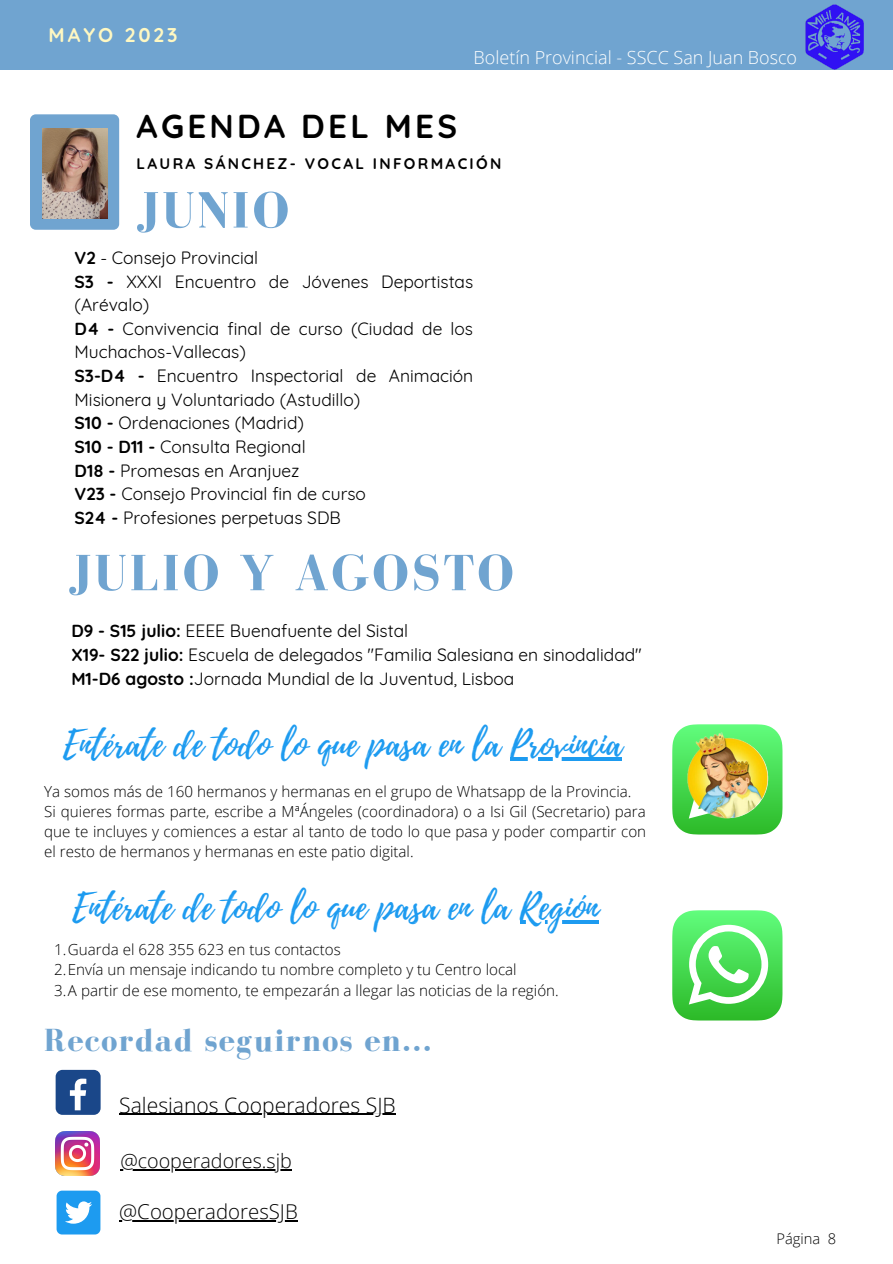
<style>
.page{position:relative;width:893px;height:1264px;background:#fff}
.page>*{position:absolute;margin:0;border:0;box-sizing:border-box;transform-origin:0 0}
.t1{font:700 52.35px "Bodoni FLF";letter-spacing:.045em;color:#70a4d0}
.t2{font:35.7px "Playlist Script";color:#1d9bf0}
.t3{font:700 33px "Quicksand";letter-spacing:.1em;color:#000}
.t4{font:700 32.85px "Bodoni FLF";letter-spacing:.045em;color:#70a4d0}
.t5{font:300 21.15px "Open Sans";color:#000}
.t6{font:300 20.4px "Open Sans";color:#000}
.t7{font:700 19.8px "Quicksand";letter-spacing:.15em;color:#fff8c2}
.t8{font:300 19.65px "Open Sans";color:#000}
.t9{font:300 18px "Open Sans";color:#fff}
.t10{font:17.4px/23.5px "Quicksand";color:#000}
.t11{font:700 15.3px "Quicksand";letter-spacing:.15em;color:#000}
.t12{font:300 15.15px/20.2px "Open Sans";color:#000;text-align:justify}
.t13{font:300 14.7px "Open Sans";color:#000}
.s1{font-weight:700}
</style>
<div class="page">
<div style="left:0;top:1px;width:892px;height:69px;background:#70a4d0"></div>
<img style="left:805px;top:5px;width:59px;height:65px">
<div style="left:30px;top:114px;width:89px;height:116px;background:#70a4d0;border-radius:6px"></div>
<img style="left:42px;top:128px;width:65px;height:90px">
<div style="left:56px;top:1069px;width:45px;height:45px;background:#1a4789;border-radius:7px"></div>
<svg style="left:70px;top:1078px;width:16px;height:32px"></svg>
<img style="left:56px;top:1131px;width:43px;height:44px">
<div style="left:57px;top:1190px;width:43px;height:44px;background:#1d9bf0;border-radius:5px"></div>
<svg style="left:65px;top:1201px;width:27px;height:22px"></svg>
<svg style="left:672px;top:910px;width:110px;height:110px"></svg>
<svg style="left:672px;top:724px;width:110px;height:110px;background:#5adb62"></svg>
<img style="left:682px;top:731px;width:91px;height:91px">
<hr style="left:119px;top:1113px;width:277px;height:1px;background:#000">
<hr style="left:119px;top:1219px;width:179px;height:2px;background:#000">
<hr style="left:120px;top:1169px;width:172px;height:1px;background:#000">
<hr style="left:519px;top:920px;width:79px;height:3px;background:#1d9bf0">
<hr style="left:510px;top:757px;width:112px;height:3px;background:#1d9bf0">
<p class="t7" style="left:49px;top:22px;width:130px">MAYO 2023</p>
<p class="t9" style="left:473px;top:45px;width:325px">Boletín Provincial - SSCC San Juan Bosco</p>
<p class="t3" style="left:137px;top:105px;width:322px">AGENDA DEL MES</p>
<p class="t11" style="left:137px;top:154px;width:366px">LAURA SÁNCHEZ- VOCAL INFORMACIÓN</p>
<p class="t1" style="left:137px;top:182px;width:154px">JUNIO</p>
<p class="t10" style="left:75px;top:246px;width:185px"><span class="s1">V2</span> - Consejo Provincial</p>
<p class="t10" style="left:75px;top:269px;width:400px"><span class="s1">S3 -</span> XXXI Encuentro de Jóvenes Deportistas (Arévalo)</p>
<p class="t10" style="left:75px;top:316px;width:400px"><span class="s1">D4 -</span> Convivencia final de curso (Ciudad de los<br>Muchachos-Vallecas)</p>
<p class="t10" style="left:75px;top:364px;width:400px"><span class="s1">S3-D4 -</span> Encuentro Inspectorial de Animación<br>Misionera y Voluntariado (Astudillo)</p>
<p class="t10" style="left:75px;top:411px;width:231px"><span class="s1">S10 -</span> Ordenaciones (Madrid)</p>
<p class="t10" style="left:75px;top:434px;width:233px"><span class="s1">S10 - D11 -</span> Consulta Regional</p>
<p class="t10" style="left:75px;top:458px;width:226px"><span class="s1">D18 -</span> Promesas en Aranjuez</p>
<p class="t10" style="left:75px;top:482px;width:293px"><span class="s1">V23 -</span> Consejo Provincial fin de curso</p>
<p class="t10" style="left:75px;top:505px;width:268px"><span class="s1">S24 -</span> Profesiones perpetuas SDB</p>
<p class="t1" style="left:69px;top:544px;width:446px">JULIO Y AGOSTO</p>
<p class="t10" style="left:71px;top:619px;width:338px"><span class="s1">D9 - S15 julio:</span> EEEE Buenafuente del Sistal</p>
<p class="t10" style="left:71px;top:642px;width:572px"><span class="s1">X19- S22 julio:</span> Escuela de delegados "Familia Salesiana en sinodalidad"</p>
<p class="t10" style="left:71px;top:666px;width:444px"><span class="s1">M1-D6 agosto :</span>Jornada Mundial de la Juventud, Lisboa</p>
<p class="t2" style="left:63px;top:718px;width:560px">Entérate de todo lo que pasa en la Provincia</p>
<p class="t12" style="left:44px;top:780px;width:588px">Ya somos más de 160 hermanos y hermanas en el grupo de Whatsapp de la Provincia.</p>
<p class="t12" style="left:44px;top:801px;width:603px">Si quieres formas parte, escribe a MªÁngeles (coordinadora) o a Isi Gil (Secretario) para que te incluyes y comiences a estar al tanto de todo lo que pasa y poder compartir con el resto de hermanos y hermanas en este patio digital.</p>
<p class="t2" style="left:73px;top:881px;width:527px">Entérate de todo lo que pasa en la Región</p>
<p class="t12" style="left:54px;top:939px;width:288px">1.Guarda el 628 355 623 en tus contactos</p>
<p class="t12" style="left:54px;top:959px;width:464px">2.Envía un mensaje indicando tu nombre completo y tu Centro local</p>
<p class="t12" style="left:54px;top:979px;width:506px">3.A partir de ese momento, te empezarán a llegar las noticias de la región.</p>
<p class="t4" style="left:44px;top:1022px;width:389px">Recordad seguirnos en...</p>
<p class="t5" style="left:119px;top:1089px;width:278px">Salesianos Cooperadores SJB</p>
<p class="t8" style="left:120px;top:1147px;width:173px">@cooperadores.sjb</p>
<p class="t6" style="left:119px;top:1197px;width:180px">@CooperadoresSJB</p>
<p class="t13" style="left:776px;top:1227px;width:61px">Página 8</p>
</div>
